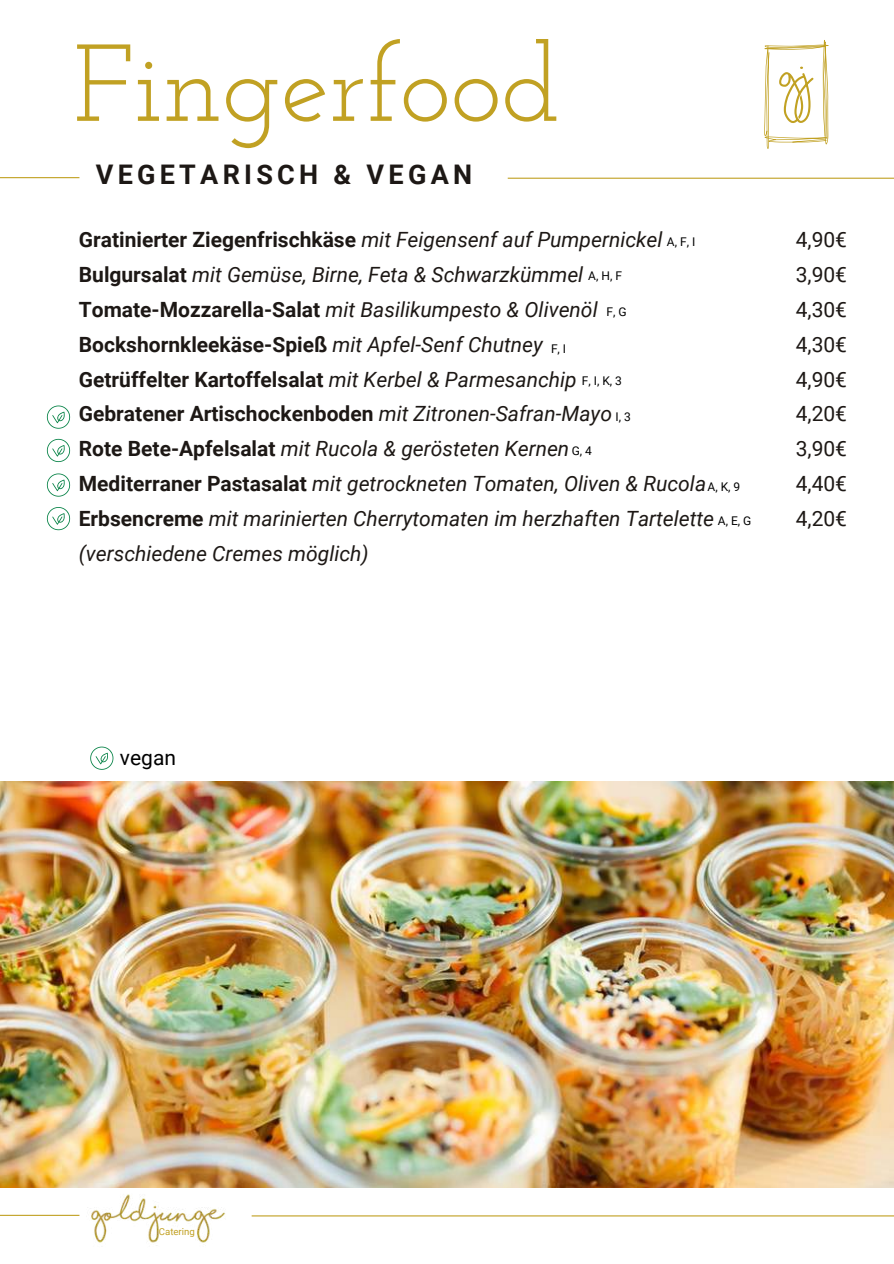
<style>
.page{position:relative;width:894px;height:1264px;background:#fff}
.page>*{position:absolute;margin:0;border:0;box-sizing:border-box;transform-origin:0 0}
.t1{font:109.05px "Josefin Slab";color:#c1a123}
.t2{font:700 27px "Roboto";letter-spacing:.16em;color:#1d1815}
.t3{font:italic 21px/34.8px "Roboto";color:#1d1815}
.t4{font:21px/34.8px "Roboto";color:#1d1815;text-align:justify}
.t5{font:21px "Roboto";color:#000}
.t6{font:12px "Roboto";color:#000}
.t7{font:9.6px "Roboto";color:#c1a123}
.s1{font-weight:700;font-style:normal}
</style>
<div class="page">
<img style="left:0;top:781px;width:893px;height:406px">
<img style="left:66px;top:1187px;width:186px;height:56px">
<svg style="left:764px;top:40px;width:64px;height:109px"></svg>
<hr style="left:0;top:1214px;width:79px;height:1px;background:#c1a123">
<hr style="left:251px;top:1215px;width:642px;height:1px;background:#c1a123">
<hr style="left:0;top:177px;width:79px;height:1px;background:#c1a123">
<hr style="left:507px;top:178px;width:386px;height:1px;background:#c1a123">
<svg style="left:47px;top:473px;width:23px;height:23px"></svg>
<svg style="left:47px;top:405px;width:23px;height:24px"></svg>
<svg style="left:47px;top:439px;width:23px;height:23px"></svg>
<svg style="left:47px;top:507px;width:23px;height:23px"></svg>
<svg style="left:90px;top:746px;width:23px;height:23px"></svg>
<h1 class="t1" style="left:73px;top:39px;width:488px">Fingerfood</h1>
<p class="t2" style="left:96px;top:159px;width:378px">VEGETARISCH &amp; VEGAN</p>
<p class="t3" style="left:79px;top:222px;width:636px"><span class="s1">Gratinierter Ziegenfrischkäse</span> mit Feigensenf auf Pumpernickel <span class="s1">Bulgursalat</span> mit Gemüse, Birne, Feta &amp; Schwarzkümmel <span class="s1">Tomate-Mozzarella-Salat</span> mit Basilikumpesto &amp; Olivenöl <span class="s1">Bockshornkleekäse-Spieß</span> mit Apfel-Senf Chutney<br><span class="s1">Getrüffelter Kartoffelsalat</span> mit Kerbel &amp; Parmesanchip<br><span class="s1">Gebratener Artischockenboden</span> mit Zitronen-Safran-Mayo<br><span class="s1">Rote Bete-Apfelsalat</span> mit Rucola &amp; gerösteten Kernen<br><span class="s1">Mediterraner Pastasalat</span> mit getrockneten Tomaten, Oliven &amp; Rucola <span class="s1">Erbsencreme</span> mit marinierten Cherrytomaten im herzhaften Tartelette (verschiedene Cremes möglich)</p>
<p class="t6" style="left:666px;top:235px;width:30px">A, F, I</p>
<p class="t6" style="left:588px;top:269px;width:35px">A, H, F</p>
<p class="t6" style="left:606px;top:304px;width:22px">F, G</p>
<p class="t6" style="left:551px;top:341px;width:17px">F, I</p>
<p class="t6" style="left:581px;top:374px;width:42px">F, I, K, 3</p>
<p class="t6" style="left:615px;top:410px;width:17px">I, 3</p>
<p class="t6" style="left:571px;top:444px;width:22px">G, 4</p>
<p class="t6" style="left:707px;top:479px;width:34px">A, K, 9</p>
<p class="t6" style="left:717px;top:514px;width:35px">A, E, G</p>
<p class="t4" style="left:795px;top:222px;width:53px">4,90€ 3,90€ 4,30€ 4,30€ 4,90€ 4,20€ 3,90€ 4,40€ 4,20€</p>
<p class="t5" style="left:120px;top:745px;width:58px">vegan</p>
<p class="t7" style="left:159px;top:1225px;width:37px">Catering</p>
</div>
